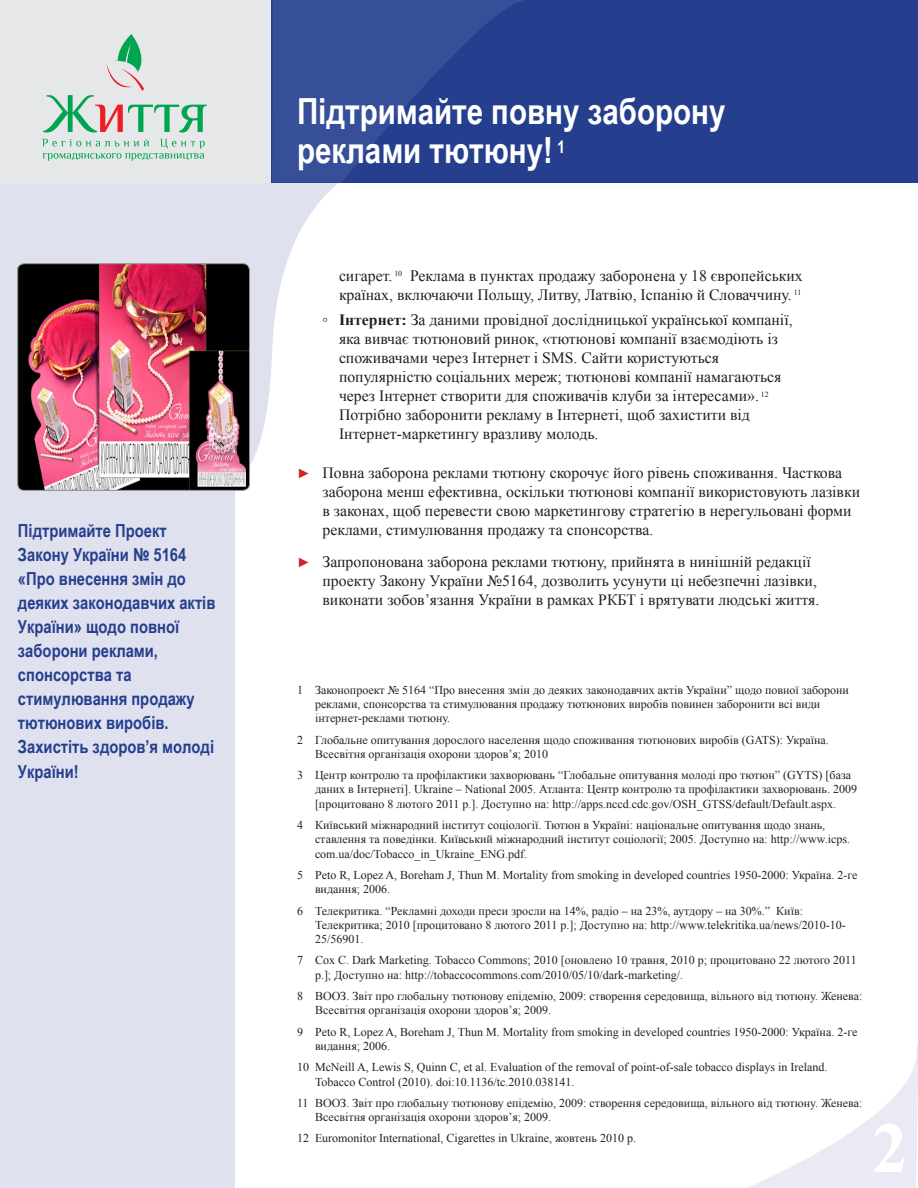
<style>
.page{position:relative;width:918px;height:1188px;background:#fff}
.page>*{position:absolute;margin:0;border:0;box-sizing:border-box;transform-origin:0 0}
.t1{font:700 72px "Times New Roman";color:#fff}
.t2{font:700 36px/39px "Arial Narrow";color:#fff}
.t3{font:700 18px/24.2px "Arial Narrow";color:#253f8e}
.bullet_Ukr{font:15.75px/18.9px "Times New Roman";color:#231f20}
.subBullet2{font:15.75px/18.9px "Times New Roman";color:#231f20}
.subBullet_Ukr{font:15.75px/18.9px "Times New Roman";color:#231f20}
.references{font:12px/14.4px "Times New Roman";color:#231f20}
.s1{font-weight:700}
.s2{font-size:13.5px;color:#d1232a}
</style>
<div class="page">
<div style="left:0;top:183px;width:234px;height:1005px;background:#e0e1ee"></div>
<svg style="left:21px;top:183px;width:317px;height:563px"></svg>
<div style="left:271px;top:0;width:647px;height:183px;background:#253f8e"></div>
<div style="left:0;top:0;width:271px;height:183px;background:#e6e7e9"></div>
<svg style="left:42px;top:139px;width:163px;height:22px"></svg>
<svg style="left:43px;top:34px;width:164px;height:99px"></svg>
<svg style="left:272px;top:0;width:251px;height:182px;fill:#374f98"></svg>
<svg style="left:748px;top:1045px;width:170px;height:143px"></svg>
<img style="left:17px;top:264px;width:233px;height:226px">
<div style="left:17px;top:264px;width:233px;height:227px;border:1px solid #939598;border-radius:7px"></div>
<p class="t3" style="left:18px;top:517px;width:199px">Підтримайте Проект<br>Закону України № 5164 «Про внесення змін до деяких законодавчих актів<br>України» щодо повної заборони реклами, спонсорства та стимулювання продажу тютюнових виробів.<br>Захистіть здоров’я молоді<br>України!</p>
<p class="t2" style="left:297px;top:90px;width:430px">Підтримайте повну заборону реклами тютюну! <sup>1</sup></p>
<p class="subBullet_Ukr" style="left:339px;top:266px;width:465px">сигарет. <sup>10</sup> Реклама в пунктах продажу заборонена у 18 європейських країнах, включаючи Польщу, Литву, Латвію, Іспанію й Словаччину. <sup>11</sup></p>
<p class="subBullet2" style="left:339px;top:311px;width:455px;text-indent:-16px">◦ <span class="s1">Інтернет:</span> За даними провідної дослідницької української компанії, яка вивчає тютюновий ринок, «тютюнові компанії взаємодіють із споживачами через Інтернет і SMS. Сайти користуються популярністю соціальних мереж; тютюнові компанії намагаються через Інтернет створити для споживачів клуби за інтересами». <sup>12<br></sup>Потрібно заборонити рекламу в Інтернеті, щоб захистити від Інтернет-маркетингу вразливу молодь.</p>
<p class="bullet_Ukr" style="left:322px;top:463px;width:539px;text-indent:-26px"><span class="s2">►</span> Повна заборона реклами тютюну скорочує його рівень споживання. Часткова заборона менш ефективна, оскільки тютюнові компанії використовують лазівки в законах, щоб перевести свою маркетингову стратегію в нерегульовані форми реклами, стимулювання продажу та спонсорства.</p>
<p class="bullet_Ukr" style="left:322px;top:552px;width:498px;text-indent:-26px"><span class="s2">►</span> Запропонована заборона реклами тютюну, прийнята в нинішній редакції проекту Закону України №5164, дозволить усунути ці небезпечні лазівки, виконати зобов’язання України в рамках РКБТ і врятувати людські життя.</p>
<p class="references" style="left:315px;top:682px;width:535px;text-indent:-18px">1 Законопроект № 5164 “Про внесення змін до деяких законодавчих актів України” щодо повної заборони реклами, спонсорства та стимулювання продажу тютюнових виробів повинен заборонити всі види інтернет-реклами тютюну.</p>
<p class="references" style="left:315px;top:732px;width:515px;text-indent:-18px">2 Глобальне опитування дорослого населення щодо споживання тютюнових виробів (GATS): Україна.<br>Всесвітня організація охорони здоров’я; 2010</p>
<p class="references" style="left:315px;top:768px;width:544px;text-indent:-18px">3 Центр контролю та профілактики захворювань “Глобальне опитування молоді про тютюн” (GYTS) [база даних в Інтернеті]. Ukraine – National 2005. Атланта: Центр контролю та профілактики захворювань. 2009 [процитовано 8 лютого 2011 р.]. Доступно на: http://apps.nccd.cdc.gov/OSH_GTSS/default/Default.aspx.</p>
<p class="references" style="left:315px;top:818px;width:537px;text-indent:-18px">4 Київський міжнародний інститут соціології. Тютюн в Україні: національне опитування щодо знань, ставлення та поведінки. Київський міжнародний інститут соціології; 2005. Доступно на: http://www.icps. com.ua/doc/Tobacco_in_Ukraine_ENG.pdf.</p>
<p class="references" style="left:315px;top:868px;width:544px;text-indent:-18px">5 Peto R, Lopez A, Boreham J, Thun M. Mortality from smoking in developed countries 1950-2000: Україна. 2-ге видання; 2006.</p>
<p class="references" style="left:315px;top:903px;width:532px;text-indent:-18px">6 Телекритика. “Рекламні доходи преси зросли на 14%, радіо – на 23%, аутдору – на 30%.” Київ:<br>Телекритика; 2010 [процитовано 8 лютого 2011 р.]; Доступно на: http://www.telekritika.ua/news/2010-10-<br>25/56901.</p>
<p class="references" style="left:315px;top:953px;width:543px;text-indent:-18px">7 Cox C. Dark Marketing. Tobacco Commons; 2010 [оновлено 10 травня, 2010 р; процитовано 22 лютого 2011 р.]; Доступно на: http://tobaccocommons.com/2010/05/10/dark-marketing/.</p>
<p class="references" style="left:315px;top:989px;width:549px;text-indent:-18px">8 ВООЗ. Звіт про глобальну тютюнову епідемію, 2009: створення середовища, вільного від тютюну. Женева:<br>Всесвітня організація охорони здоров’я; 2009.</p>
<p class="references" style="left:315px;top:1024px;width:544px;text-indent:-18px">9 Peto R, Lopez A, Boreham J, Thun M. Mortality from smoking in developed countries 1950-2000: Україна. 2-ге видання; 2006.</p>
<p class="references" style="left:315px;top:1060px;width:514px;text-indent:-18px">10 McNeill A, Lewis S, Quinn C, et al. Evaluation of the removal of point-of-sale tobacco displays in Ireland.<br>Tobacco Control (2010). doi:10.1136/tc.2010.038141.</p>
<p class="references" style="left:315px;top:1095px;width:549px;text-indent:-18px">11 ВООЗ. Звіт про глобальну тютюнову епідемію, 2009: створення середовища, вільного від тютюну. Женева:<br>Всесвітня організація охорони здоров’я; 2009.</p>
<p class="references" style="left:297px;top:1131px;width:341px">12 Euromonitor International, Cigarettes in Ukraine, жовтень 2010 р.</p>
<p class="t1" style="left:872px;top:1098px;width:37px">2</p>
</div>
